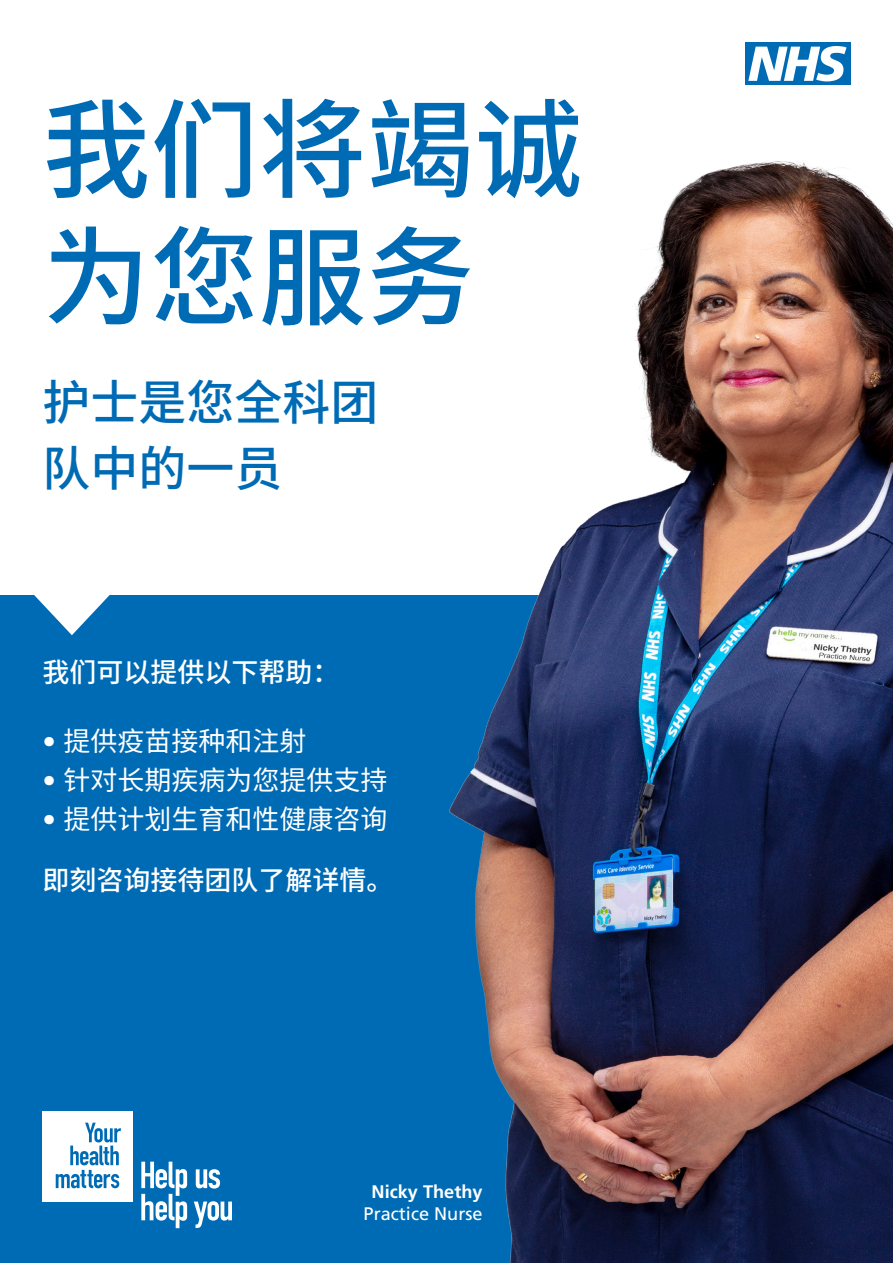
<style>
.page{position:relative;width:893px;height:1263px;background:#fff}
.page>*{position:absolute;margin:0;border:0;box-sizing:border-box;transform-origin:0 0}
.t1{font:500 108px/127.5px "Noto Sans CJ Ksc";color:#006bb5}
.t2{font:500 48px/66px "Noto Sans CJ Ksc";color:#006bb5}
.t3{font:27px "Noto Sans CJ Ksc";color:#fff}
.t4{font:500 27px "Noto Sans CJ Ksc";color:#fff}
.t5{font:18.15px "Frutiger LT Pro";color:#fff}
.t6{font:700 18.15px "Frutiger LT Pro";color:#fff}
.s1{font-family:"Frutiger LT Pro"}
</style>
<div class="page">
<div style="left:0;top:595px;width:893px;height:668px;background:#006bb5"></div>
<svg style="left:34px;top:595px;width:76px;height:40px"></svg>
<img style="left:449px;top:161px;width:444px;height:1102px">
<div style="left:745px;top:43px;width:105px;height:42px;background:#006bb5"></div>
<svg style="left:748px;top:46px;width:98px;height:35px"></svg>
<div style="left:43px;top:1111px;width:90px;height:90px;background:#fff"></div>
<svg style="left:56px;top:1123px;width:65px;height:65px"></svg>
<svg style="left:196px;top:1169px;width:24px;height:19px"></svg>
<svg style="left:141px;top:1161px;width:46px;height:67px"></svg>
<svg style="left:194px;top:1201px;width:38px;height:27px"></svg>
<h1 class="t1" style="left:43px;top:88px;width:541px">我们将竭诚为您服务</h1>
<p class="t2" style="left:43px;top:371px;width:337px">护士是您全科团队中的一员</p>
<p class="t4" style="left:43px;top:656px;width:298px">我们可以提供以下帮助：</p>
<p class="t3" style="left:43px;top:726px;width:266px"><span class="s1">•</span> 提供疫苗接种和注射</p>
<p class="t3" style="left:43px;top:765px;width:347px"><span class="s1">•</span> 针对长期疾病为您提供支持</p>
<p class="t3" style="left:43px;top:804px;width:347px"><span class="s1">•</span> 提供计划生育和性健康咨询</p>
<p class="t4" style="left:43px;top:864px;width:352px">即刻咨询接待团队了解详情。</p>
<p class="t6" style="left:372px;top:1181px;width:112px">Nicky Thethy</p>
<p class="t5" style="left:364px;top:1203px;width:121px">Practice Nurse</p>
</div>
